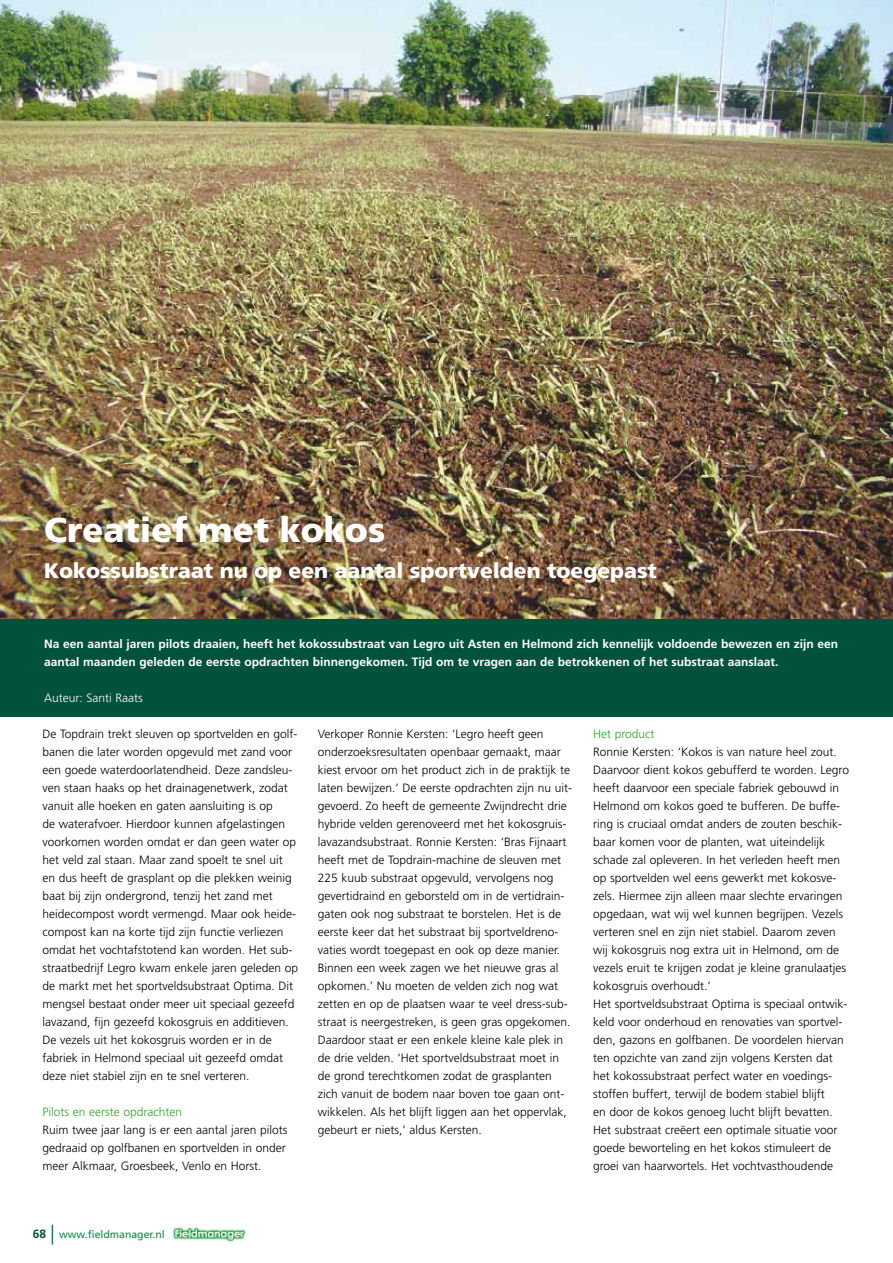
<style>
.page{position:relative;width:893px;height:1263px;background:#fff}
.page>*{position:absolute;margin:0;border:0;box-sizing:border-box;transform-origin:0 0}
.t1{font:900 34.5px "Frutiger";color:#fff}
.t2{font:900 21px "Frutiger";color:#fff}
.t3{font:300 12px/18px "Frutiger";color:#000}
.t4{font:700 12px/18px "Frutiger";color:#fff}
.t5{font:300 12px "Frutiger";color:#35a32c}
.t6{font:300 12px "Frutiger";color:#fff}
.t7{font:10.5px "Frutiger";color:#008b45}
.s1{font-weight:700;font-size:12px;color:#00523c}
</style>
<div class="page">
<svg style="left:52px;top:1225px;width:1px;height:19px"></svg>
<img style="left:173px;top:1227px;width:73px;height:15px">
<img style="left:0;top:0;width:893px;height:619px">
<div style="left:0;top:619px;width:893px;height:97px;background:#00523c"></div>
<h1 class="t1" style="left:44px;top:509px;width:343px">Creatief met kokos</h1>
<h2 class="t2" style="left:44px;top:558px;width:614px">Kokossubstraat nu op een aantal sportvelden toegepast</h2>
<p class="t4" style="left:44px;top:635px;width:796px">Na een aantal jaren pilots draaien, heeft het kokossubstraat van Legro uit Asten en Helmond zich kennelijk voldoende bewezen en zijn een aantal maanden geleden de eerste opdrachten binnengekomen. Tijd om te vragen aan de betrokkenen of het substraat aanslaat.</p>
<p class="t6" style="left:44px;top:691px;width:100px">Auteur: Santi Raats</p>
<p class="t3" style="left:43px;top:725px;width:257px">De Topdrain trekt sleuven op sportvelden en golf&shy;banen die later worden opgevuld met zand voor een goede waterdoorlatendheid. Deze zandsleu&shy;ven staan haaks op het drainagenetwerk, zodat vanuit alle hoeken en gaten aansluiting is op<br>de waterafvoer. Hierdoor kunnen afgelastingen voorkomen worden omdat er dan geen water op het veld zal staan. Maar zand spoelt te snel uit en dus heeft de grasplant op die plekken weinig baat bij zijn ondergrond, tenzij het zand met heidecompost wordt vermengd. Maar ook heide&shy;compost kan na korte tijd zijn functie verliezen omdat het vochtafstotend kan worden. Het sub&shy;straatbedrijf Legro kwam enkele jaren geleden op de markt met het sportveldsubstraat Optima. Dit mengsel bestaat onder meer uit speciaal gezeefd lavazand, fijn gezeefd kokosgruis en additieven.<br>De vezels uit het kokosgruis worden er in de fabriek in Helmond speciaal uit gezeefd omdat deze niet stabiel zijn en te snel verteren.</p>
<p class="t5" style="left:43px;top:1105px;width:141px">Pilots en eerste opdrachten</p>
<p class="t3" style="left:43px;top:1121px;width:246px;text-align:justify">Ruim twee jaar lang is er een aantal jaren pilots gedraaid op golfbanen en sportvelden in onder meer Alkmaar, Groesbeek, Venlo en Horst.</p>
<p class="t3" style="left:318px;top:725px;width:256px">Verkoper Ronnie Kersten: ‘Legro heeft geen onderzoeksresultaten openbaar gemaakt, maar kiest ervoor om het product zich in de praktijk te laten bewijzen.’ De eerste opdrachten zijn nu uit&shy;gevoerd. Zo heeft de gemeente Zwijndrecht drie hybride velden gerenoveerd met het kokosgruis&shy;lavazandsubstraat. Ronnie Kersten: ‘Bras Fijnaart heeft met de Topdrain-machine de sleuven met 225 kuub substraat opgevuld, vervolgens nog gevertidraind en geborsteld om in de vertidrain&shy;gaten ook nog substraat te borstelen. Het is de eerste keer dat het substraat bij sportveldreno&shy;vaties wordt toegepast en ook op deze manier.<br>Binnen een week zagen we het nieuwe gras al opkomen.’ Nu moeten de velden zich nog wat zetten en op de plaatsen waar te veel dress-sub&shy;straat is neergestreken, is geen gras opgekomen.<br>Daardoor staat er een enkele kleine kale plek in de drie velden. ‘Het sportveldsubstraat moet in de grond terechtkomen zodat de grasplanten zich vanuit de bodem naar boven toe gaan ont&shy;wikkelen. Als het blijft liggen aan het oppervlak, gebeurt er niets,’ aldus Kersten.</p>
<p class="t5" style="left:593px;top:727px;width:63px">Het product</p>
<p class="t3" style="left:593px;top:743px;width:257px">Ronnie Kersten: ‘Kokos is van nature heel zout.<br>Daarvoor dient kokos gebufferd te worden. Legro heeft daarvoor een speciale fabriek gebouwd in Helmond om kokos goed te bufferen. De buffe&shy;ring is cruciaal omdat anders de zouten beschik&shy;baar komen voor de planten, wat uiteindelijk schade zal opleveren. In het verleden heeft men op sportvelden wel eens gewerkt met kokosve&shy;zels. Hiermee zijn alleen maar slechte ervaringen opgedaan, wat wij wel kunnen begrijpen. Vezels verteren snel en zijn niet stabiel. Daarom zeven wij kokosgruis nog extra uit in Helmond, om de vezels eruit te krijgen zodat je kleine granulaatjes kokosgruis overhoudt.’<br>Het sportveldsubstraat Optima is speciaal ontwik&shy;keld voor onderhoud en renovaties van sportvel&shy;den, gazons en golfbanen. De voordelen hiervan ten opzichte van zand zijn volgens Kersten dat het kokossubstraat perfect water en voedings&shy;stoffen buffert, terwijl de bodem stabiel blijft<br>en door de kokos genoeg lucht blijft bevatten.<br>Het substraat creëert een optimale situatie voor goede beworteling en het kokos stimuleert de groei van haarwortels. Het vochtvasthoudende</p>
<p class="t7" style="left:33px;top:1228px;width:133px"><span class="s1">68</span> www.fieldmanager.nl</p>
</div>
